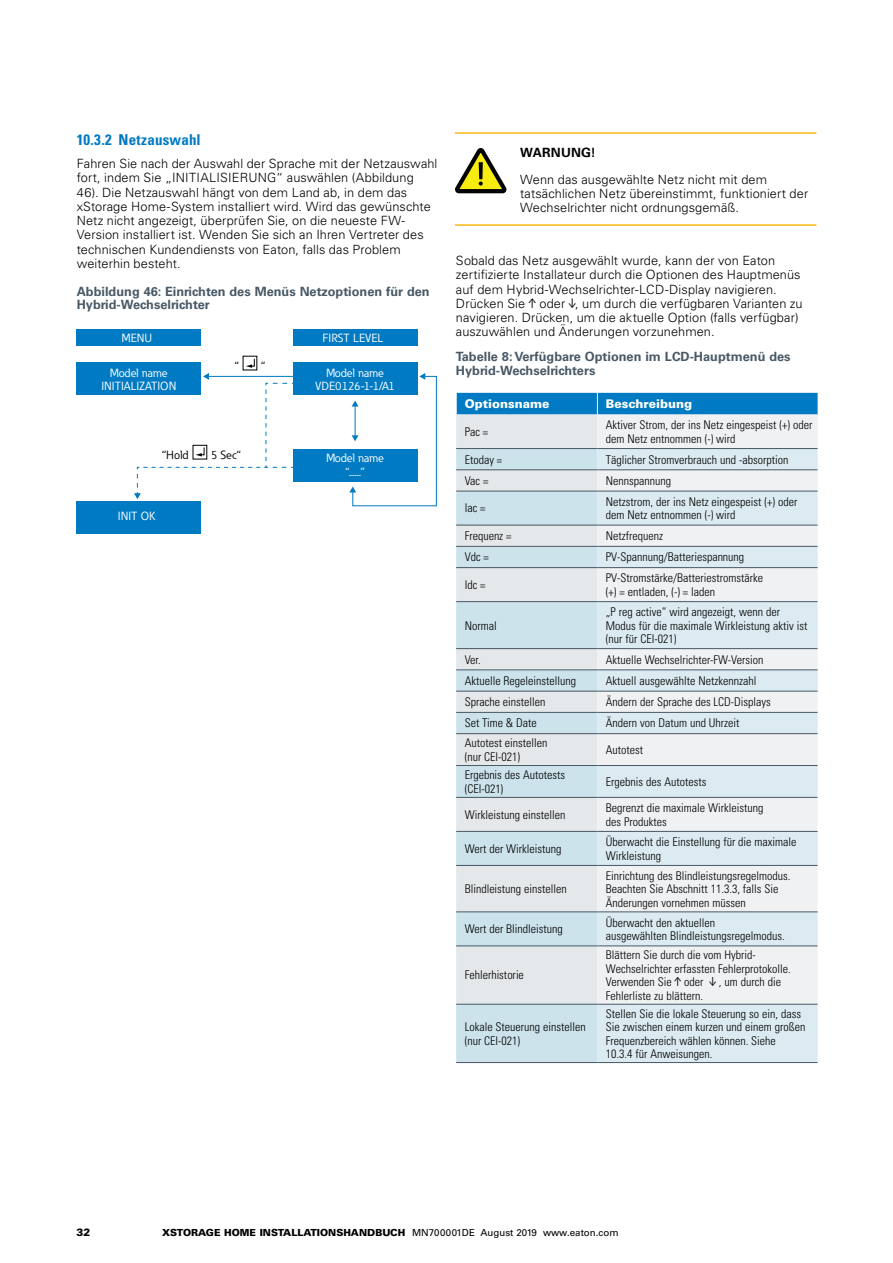
<style>
.page{position:relative;width:893px;height:1263px;background:#fff}
.page>*{position:absolute;margin:0;border:0;box-sizing:border-box;transform-origin:0 0}
.t1{font:700 condensed 15px "Univers LT Std";letter-spacing:.01em;color:#007ac2}
.t2{font:300 12.75px/14.2px "Univers LT Std";letter-spacing:.005em;color:#000}
.t3{font:700 12.75px/13.5px "Univers LT Std";color:#485865}
.t4{font:700 12.75px "Univers LT Std";letter-spacing:.015em;color:#000}
.t5{font:300 condensed 12px/13.5px "Univers LT Std";color:#000}
.t6{font:900 12px "Univers LT Std";color:#fff}
.t7{font:11.7px/13px "Eaton";color:#fff;text-align:center}
.t8{font:11.7px "Eaton";color:#000}
.t9{font:900 10.5px "Univers LT Std";color:#000}
.t10{font:900 9.75px "Univers LT Std";color:#000}
.s1{font-family:"EATON Univers"}
.s2{font-weight:400}
</style>
<div class="page">
<svg style="left:455px;top:148px;width:52px;height:46px"></svg>
<hr style="left:455px;top:132px;width:361px;height:2px;background:#fdb714">
<hr style="left:455px;top:224px;width:361px;height:2px;background:#fdb714">
<div style="left:293px;top:329px;width:124px;height:17px;background:#007ac2"></div>
<div style="left:77px;top:329px;width:124px;height:17px;background:#007ac2"></div>
<div style="left:77px;top:362px;width:124px;height:33px;background:#007ac2"></div>
<div style="left:77px;top:501px;width:124px;height:32px;background:#007ac2"></div>
<div style="left:293px;top:449px;width:124px;height:33px;background:#007ac2"></div>
<div style="left:293px;top:362px;width:124px;height:33px;background:#007ac2"></div>
<svg style="left:349px;top:373px;width:88px;height:133px"></svg>
<svg style="left:134px;top:358px;width:159px;height:141px"></svg>
<div style="left:456px;top:414px;width:141px;height:34px;background:#e4e8ea"></div>
<div style="left:597px;top:414px;width:221px;height:34px;background:#eff1f3"></div>
<svg style="left:456px;top:449px;width:141px;height:613px;fill:#cce3ec"></svg>
<svg style="left:597px;top:449px;width:221px;height:613px;fill:#dbebf1"></svg>
<div style="left:456px;top:393px;width:362px;height:21px;background:#007ac2"></div>
<hr style="left:456px;top:448px;width:141px;height:1px;background:#485865">
<hr style="left:597px;top:448px;width:221px;height:1px;background:#485865">
<hr style="left:597px;top:470px;width:221px;height:1px;background:#485865">
<hr style="left:456px;top:491px;width:141px;height:1px;background:#485865">
<hr style="left:597px;top:491px;width:221px;height:1px;background:#485865">
<hr style="left:456px;top:1062px;width:141px;height:1px;background:#485865">
<hr style="left:597px;top:1062px;width:221px;height:1px;background:#485865">
<hr style="left:456px;top:470px;width:141px;height:1px;background:#455560">
<hr style="left:456px;top:525px;width:141px;height:1px;background:#455560">
<hr style="left:456px;top:546px;width:141px;height:1px;background:#485865">
<hr style="left:456px;top:567px;width:141px;height:1px;background:#455560">
<hr style="left:456px;top:601px;width:141px;height:1px;background:#485865">
<hr style="left:456px;top:648px;width:141px;height:1px;background:#455560">
<hr style="left:456px;top:670px;width:141px;height:1px;background:#485865">
<hr style="left:456px;top:691px;width:141px;height:1px;background:#455560">
<hr style="left:456px;top:712px;width:141px;height:1px;background:#485865">
<hr style="left:456px;top:733px;width:141px;height:1px;background:#455560">
<hr style="left:456px;top:765px;width:141px;height:1px;background:#485865">
<hr style="left:456px;top:797px;width:141px;height:1px;background:#455560">
<hr style="left:456px;top:831px;width:141px;height:1px;background:#485865">
<hr style="left:456px;top:865px;width:141px;height:1px;background:#455560">
<hr style="left:456px;top:912px;width:141px;height:1px;background:#485865">
<hr style="left:456px;top:946px;width:141px;height:1px;background:#455560">
<hr style="left:456px;top:1004px;width:141px;height:1px;background:#485865">
<hr style="left:597px;top:525px;width:221px;height:1px;background:#485865">
<hr style="left:597px;top:546px;width:221px;height:1px;background:#485865">
<hr style="left:597px;top:567px;width:221px;height:1px;background:#485865">
<hr style="left:597px;top:601px;width:221px;height:1px;background:#485865">
<hr style="left:597px;top:648px;width:221px;height:1px;background:#485865">
<hr style="left:597px;top:670px;width:221px;height:1px;background:#485865">
<hr style="left:597px;top:691px;width:221px;height:1px;background:#485865">
<hr style="left:597px;top:712px;width:221px;height:1px;background:#485865">
<hr style="left:597px;top:733px;width:221px;height:1px;background:#485865">
<hr style="left:597px;top:765px;width:221px;height:1px;background:#485865">
<hr style="left:597px;top:797px;width:221px;height:1px;background:#485865">
<hr style="left:597px;top:831px;width:221px;height:1px;background:#485865">
<hr style="left:597px;top:865px;width:221px;height:1px;background:#485865">
<hr style="left:597px;top:912px;width:221px;height:1px;background:#485865">
<hr style="left:597px;top:946px;width:221px;height:1px;background:#485865">
<hr style="left:597px;top:1004px;width:221px;height:1px;background:#485865">
<p class="t1" style="left:77px;top:130px;width:125px">10.3.2 Netzauswahl</p>
<p class="t2" style="left:77px;top:156px;width:362px">Fahren Sie nach der Auswahl der Sprache mit der Netzauswahl fort, indem Sie „INITIALISIERUNG“ auswählen (Abbildung 46). Die Netzauswahl hängt von dem Land ab, in dem das xStorage Home-System installiert wird. Wird das gewünschte Netz nicht angezeigt, überprüfen Sie, on die neueste FW-Version installiert ist. Wenden Sie sich an Ihren Vertreter des technischen Kundendiensts von Eaton, falls das Problem weiterhin besteht.</p>
<p class="t3" style="left:77px;top:285px;width:354px">Abbildung 46: Einrichten des Menüs Netzoptionen für den<br>Hybrid-Wechselrichter</p>
<p class="t7" style="left:121px;top:332px;width:32px">MENU</p>
<p class="t7" style="left:323px;top:332px;width:62px">FIRST LEVEL</p>
<p class="t7" style="left:101px;top:366px;width:76px">Model name<br>INITIALIZATION</p>
<p class="t8" style="left:235px;top:358px;width:5px">“</p>
<p class="t8" style="left:261px;top:358px;width:5px">“</p>
<p class="t7" style="left:315px;top:366px;width:81px">Model name<br>VDE0126-1-1/A1</p>
<p class="t8" style="left:162px;top:448px;width:28px">“Hold</p>
<p class="t8" style="left:211px;top:448px;width:31px">5 Sec“</p>
<p class="t7" style="left:118px;top:510px;width:39px">INIT OK</p>
<p class="t7" style="left:326px;top:452px;width:59px">Model name “......”</p>
<p class="t4" style="left:520px;top:145px;width:77px">WARNUNG!</p>
<p class="t2" style="left:520px;top:172px;width:290px">Wenn das ausgewählte Netz nicht mit dem tatsächlichen Netz übereinstimmt, funktioniert der<br>Wechselrichter nicht ordnungsgemäß.</p>
<p class="t2" style="left:456px;top:253px;width:348px">Sobald das Netz ausgewählt wurde, kann der von Eaton zertifizierte Installateur durch die Optionen des Hauptmenüs auf dem Hybrid-Wechselrichter-LCD-Display navigieren.<br>Drücken Sie <span class="s1">↑</span> oder <span class="s1">↓</span>, um durch die verfügbaren Varianten zu navigieren. Drücken, um die aktuelle Option (falls verfügbar) auszuwählen und Änderungen vorzunehmen.</p>
<p class="t3" style="left:456px;top:349px;width:336px;line-height:14.2px">Tabelle 8: Verfügbare Optionen im LCD-Hauptmenü des<br>Hybrid-Wechselrichters</p>
<p class="t6" style="left:465px;top:396px;width:86px">Optionsname</p>
<p class="t6" style="left:606px;top:396px;width:88px">Beschreibung</p>
<p class="t5" style="left:465px;top:425px;width:25px">Pac =</p>
<p class="t5" style="left:606px;top:418px;width:208px">Aktiver Strom, der ins Netz eingespeist (+) oder dem Netz entnommen (-) wird</p>
<p class="t5" style="left:465px;top:453px;width:39px">Etoday =</p>
<p class="t5" style="left:606px;top:453px;width:184px">Täglicher Stromverbrauch und -absorption</p>
<p class="t5" style="left:465px;top:474px;width:25px">Vac =</p>
<p class="t5" style="left:606px;top:474px;width:67px">Nennspannung</p>
<p class="t5" style="left:465px;top:501px;width:22px">Iac =</p>
<p class="t5" style="left:606px;top:495px;width:193px">Netzstrom, der ins Netz eingespeist (+) oder dem Netz entnommen (-) wird</p>
<p class="t5" style="left:465px;top:529px;width:48px">Frequenz =</p>
<p class="t5" style="left:606px;top:529px;width:59px">Netzfrequenz</p>
<p class="t5" style="left:465px;top:550px;width:26px">Vdc =</p>
<p class="t5" style="left:606px;top:550px;width:140px">PV-Spannung/Batteriespannung</p>
<p class="t5" style="left:465px;top:578px;width:22px">Idc =</p>
<p class="t5" style="left:606px;top:571px;width:159px">PV-Stromstärke/Batteriestromstärke (+) = entladen, (-) = laden</p>
<p class="t5" style="left:465px;top:618px;width:33px">Normal</p>
<p class="t5" style="left:606px;top:605px;width:203px">„P reg active“ wird angezeigt, wenn der<br>Modus für die maximale Wirkleistung aktiv ist (nur für CEI-021)</p>
<p class="t5" style="left:465px;top:653px;width:18px">Ver.</p>
<p class="t5" style="left:606px;top:653px;width:159px">Aktuelle Wechselrichter-FW-Version</p>
<p class="t5" style="left:465px;top:674px;width:113px">Aktuelle Regeleinstellung</p>
<p class="t5" style="left:606px;top:674px;width:152px">Aktuell ausgewählte Netzkennzahl</p>
<p class="t5" style="left:465px;top:695px;width:82px">Sprache einstellen</p>
<p class="t5" style="left:606px;top:695px;width:166px">Ändern der Sprache des LCD-Displays</p>
<p class="t5" style="left:465px;top:716px;width:74px">Set Time &amp; Date</p>
<p class="t5" style="left:606px;top:716px;width:135px">Ändern von Datum und Uhrzeit</p>
<p class="t5" style="left:465px;top:736px;width:84px">Autotest einstellen (nur CEI-021)</p>
<p class="t5" style="left:606px;top:743px;width:39px">Autotest</p>
<p class="t5" style="left:465px;top:768px;width:102px">Ergebnis des Autotests (CEI-021)</p>
<p class="t5" style="left:606px;top:775px;width:102px">Ergebnis des Autotests</p>
<p class="t5" style="left:465px;top:808px;width:102px">Wirkleistung einstellen</p>
<p class="t5" style="left:606px;top:801px;width:159px">Begrenzt die maximale Wirkleistung des Produktes</p>
<p class="t5" style="left:465px;top:842px;width:98px">Wert der Wirkleistung</p>
<p class="t5" style="left:606px;top:835px;width:192px">Überwacht die Einstellung für die maximale<br>Wirkleistung</p>
<p class="t5" style="left:465px;top:882px;width:104px">Blindleistung einstellen</p>
<p class="t5" style="left:606px;top:868px;width:186px">Einrichtung des Blindleistungsregelmodus.<br>Beachten Sie Abschnitt 11.3.3, falls Sie<br>Änderungen vornehmen müssen</p>
<p class="t5" style="left:465px;top:922px;width:100px">Wert der Blindleistung</p>
<p class="t5" style="left:606px;top:915px;width:180px">Überwacht den aktuellen<br>ausgewählten Blindleistungsregelmodus.</p>
<p class="t5" style="left:465px;top:968px;width:61px">Fehlerhistorie</p>
<p class="t5" style="left:606px;top:948px;width:186px">Blättern Sie durch die vom Hybrid-Wechselrichter erfassten Fehlerprotokolle.<br>Verwenden Sie <span class="s1">↑</span> oder <span class="s1">↓</span> , um durch die Fehlerliste zu blättern.</p>
<p class="t5" style="left:465px;top:1020px;width:123px">Lokale Steuerung einstellen (nur CEI-021)</p>
<p class="t5" style="left:606px;top:1006px;width:201px">Stellen Sie die lokale Steuerung so ein, dass Sie zwischen einem kurzen und einem großen Frequenzbereich wählen können. Siehe 10.3.4 für Anweisungen.</p>
<p class="t9" style="left:77px;top:1225px;width:15px">32</p>
<p class="t10" style="left:162px;top:1226px;width:458px">XSTORAGE HOME INSTALLATIONSHANDBUCH <span class="s2">MN700001DE August 2019 www.eaton.com</span></p>
</div>
